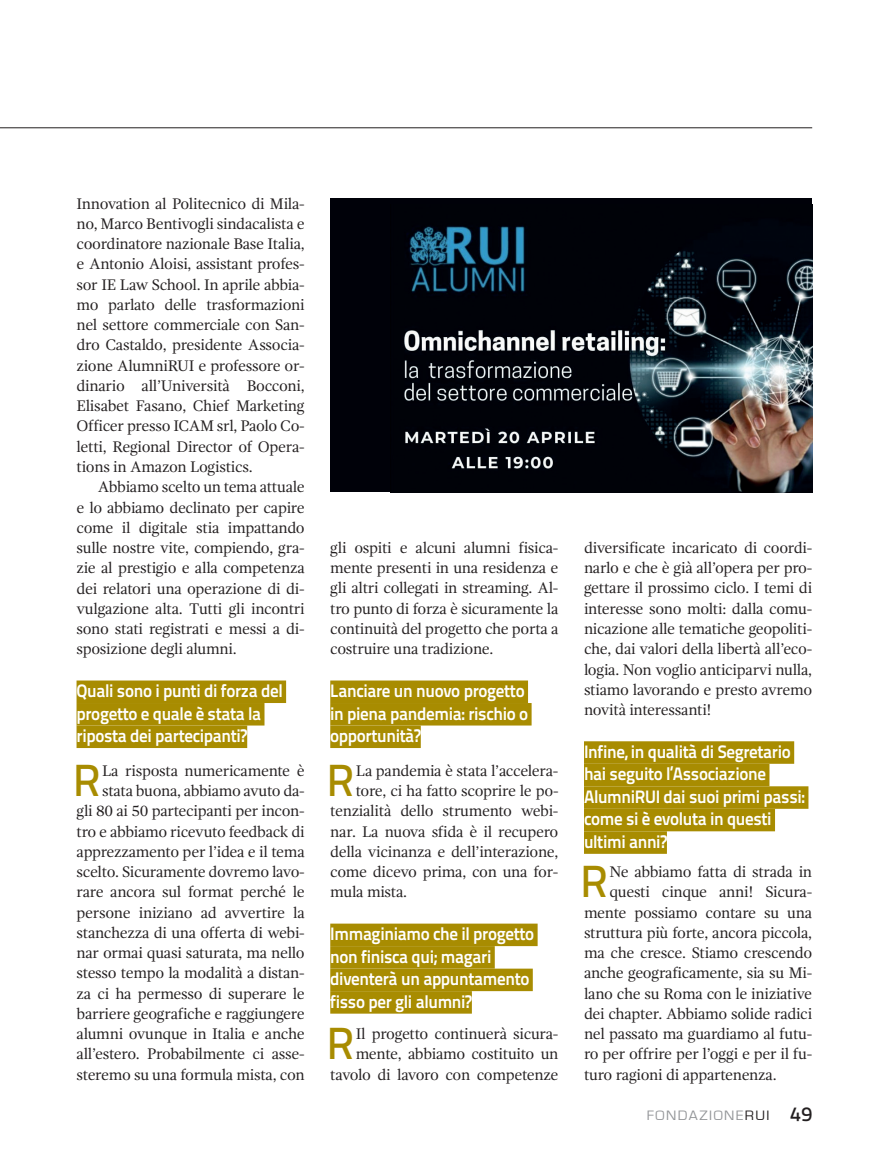
<style>
.page{position:relative;width:876px;height:1174px;background:#fff}
.page>*{position:absolute;margin:0;border:0;box-sizing:border-box;transform-origin:0 0}
.t1{font:45px "Titillium Text 25 L 600 wt";color:#a88c01}
.t2{font:18px/22.5px "Titillium Text 25 L 800 wt";letter-spacing:-.02em;color:#fff;scale:.95 1}
.t3{font:15.75px/20.2px "Gandhi Serif";letter-spacing:-.02em;color:#231f20;text-align:justify}
.t4{font:14.1px "Eurostile";letter-spacing:.1em;color:#939598;scale:1.05 1}
.s1{color:#231f20}
.s2{font-family:"Titillium Text 25 L 600 wt";font-size:20.25px;color:#231f20}
</style>
<div class="page">
<div style="left:77px;top:680px;width:209px;height:23px;background:#a88c01"></div>
<div style="left:77px;top:703px;width:187px;height:22px;background:#a88c01"></div>
<div style="left:77px;top:725px;width:170px;height:23px;background:#a88c01"></div>
<div style="left:330px;top:680px;width:198px;height:23px;background:#a88c01"></div>
<div style="left:330px;top:703px;width:202px;height:22px;background:#a88c01"></div>
<div style="left:330px;top:725px;width:91px;height:23px;background:#a88c01"></div>
<div style="left:330px;top:923px;width:208px;height:23px;background:#a88c01"></div>
<div style="left:330px;top:946px;width:165px;height:22px;background:#a88c01"></div>
<div style="left:330px;top:968px;width:203px;height:23px;background:#a88c01"></div>
<div style="left:330px;top:991px;width:142px;height:22px;background:#a88c01"></div>
<div style="left:584px;top:741px;width:210px;height:23px;background:#a88c01"></div>
<div style="left:584px;top:764px;width:185px;height:22px;background:#a88c01"></div>
<div style="left:584px;top:786px;width:224px;height:23px;background:#a88c01"></div>
<div style="left:584px;top:809px;width:191px;height:22px;background:#a88c01"></div>
<div style="left:584px;top:831px;width:83px;height:23px;background:#a88c01"></div>
<hr style="left:0;top:127px;width:812px;height:1px;background:#231f20">
<div style="left:330px;top:198px;width:482px;height:294px;background:#000109"></div>
<img style="left:404px;top:226px;width:408px;height:266px">
<p class="t3" style="left:77px;top:193px;width:230px">Innovation al Politecnico di Mila&shy;no, Marco Bentivogli sindacalista e coordinatore nazionale Base Italia, e Antonio Aloisi, assistant profes&shy;sor IE Law School. In aprile abbia&shy;mo parlato delle trasformazioni nel settore commerciale con San&shy;dro Castaldo, presidente Associa&shy;zione AlumniRUI e professore or&shy;dinario all’Università Bocconi, Elisabet Fasano, Chief Marketing Officer presso ICAM srl, Paolo Co&shy;letti, Regional Director of Opera&shy;tions in Amazon Logistics.</p>
<p class="t3" style="left:77px;top:477px;width:230px;text-indent:21px">Abbiamo scelto un tema attuale e lo abbiamo declinato per capire come il digitale stia impattando sulle nostre vite, compiendo, gra&shy;zie al prestigio e alla competenza dei relatori una operazione di di&shy;vulgazione alta. Tutti gli incontri sono stati registrati e messi a di&shy;sposizione degli alumni.</p>
<p class="t2" style="left:77px;top:678px;width:219px">Quali sono i punti di forza del progetto e quale è stata la riposta dei partecipanti?</p>
<h1 class="t1" style="left:73px;top:746px;width:29px">R</h1>
<p class="t3" style="left:77px;top:760px;width:230px;text-align:right">La risposta numericamente è stata buona, abbiamo avuto da-<br>gli 80 ai 50 partecipanti per incon&shy;tro e abbiamo ricevuto feedback di apprezzamento per l’idea e il tema scelto. Sicuramente dovremo lavo&shy;rare ancora sul format perché le persone iniziano ad avvertire la stanchezza di una offerta di webi&shy;nar ormai quasi saturata, ma nello stesso tempo la modalità a distan&shy;za ci ha permesso di superare le barriere geografiche e raggiungere alumni ovunque in Italia e anche all’estero. Probabilmente ci asse&shy;steremo su una formula mista, con</p>
<p class="t3" style="left:330px;top:537px;width:230px">gli ospiti e alcuni alumni fisica&shy;mente presenti in una residenza e gli altri collegati in streaming. Al&shy;tro punto di forza è sicuramente la continuità del progetto che porta a costruire una tradizione.</p>
<p class="t2" style="left:330px;top:678px;width:210px">Lanciare un nuovo progetto in piena pandemia: rischio o opportunità?</p>
<h1 class="t1" style="left:327px;top:746px;width:29px">R</h1>
<p class="t3" style="left:356px;top:760px;width:204px">La pandemia è stata l’accelera-</p>
<p class="t3" style="left:356px;top:780px;width:204px">tore, ci ha fatto scoprire le po-</p>
<p class="t3" style="left:330px;top:801px;width:230px">tenzialità dello strumento webi-</p>
<p class="t3" style="left:330px;top:821px;width:230px">nar. La nuova sfida è il recupero</p>
<p class="t3" style="left:330px;top:841px;width:230px">della vicinanza e dell’interazione,</p>
<p class="t3" style="left:330px;top:861px;width:230px">come dicevo prima, con una for-</p>
<p class="t3" style="left:330px;top:882px;width:78px">mula mista.</p>
<p class="t2" style="left:330px;top:921px;width:216px">Immaginiamo che il progetto non finisca qui; magari diventerà un appuntamento fisso per gli alumni?</p>
<h1 class="t1" style="left:327px;top:1009px;width:29px">R</h1>
<p class="t3" style="left:330px;top:1023px;width:230px;text-align:right">Il progetto continuerà sicura&shy;mente, abbiamo costituito un tavolo di lavoro con competenze</p>
<p class="t3" style="left:584px;top:537px;width:230px">diversificate incaricato di coordi&shy;narlo e che è già all’opera per pro&shy;gettare il prossimo ciclo. I temi di interesse sono molti: dalla comu&shy;nicazione alle tematiche geopoliti&shy;che, dai valori della libertà all’eco&shy;logia. Non voglio anticiparvi nulla, stiamo lavorando e presto avremo novità interessanti!</p>
<p class="t2" style="left:584px;top:739px;width:234px">Infine, in qualità di Segretario hai seguito l’Associazione<br>AlumniRUI dai suoi primi passi: come si è evoluta in questi ultimi anni?</p>
<h1 class="t1" style="left:580px;top:847px;width:29px">R</h1>
<p class="t3" style="left:609px;top:861px;width:204px">Ne abbiamo fatta di strada in</p>
<p class="t3" style="left:609px;top:882px;width:204px">questi cinque anni! Sicura-</p>
<p class="t3" style="left:584px;top:902px;width:230px">mente possiamo contare su una</p>
<p class="t3" style="left:584px;top:922px;width:230px">struttura più forte, ancora piccola,</p>
<p class="t3" style="left:584px;top:942px;width:230px">ma che cresce. Stiamo crescendo</p>
<p class="t3" style="left:584px;top:963px;width:230px">anche geograficamente, sia su Mi-</p>
<p class="t3" style="left:584px;top:983px;width:230px">lano che su Roma con le iniziative</p>
<p class="t3" style="left:584px;top:1003px;width:230px">dei chapter. Abbiamo solide radici</p>
<p class="t3" style="left:584px;top:1023px;width:230px">nel passato ma guardiamo al futu-</p>
<p class="t3" style="left:584px;top:1044px;width:230px">ro per offrire per l’oggi e per il fu-</p>
<p class="t3" style="left:584px;top:1064px;width:194px">turo ragioni di appartenenza.</p>
<p class="t4" style="left:647px;top:1107px;width:159px">FONDAZIONE<span class="s1">RUI</span> <span class="s2">49</span></p>
</div>
